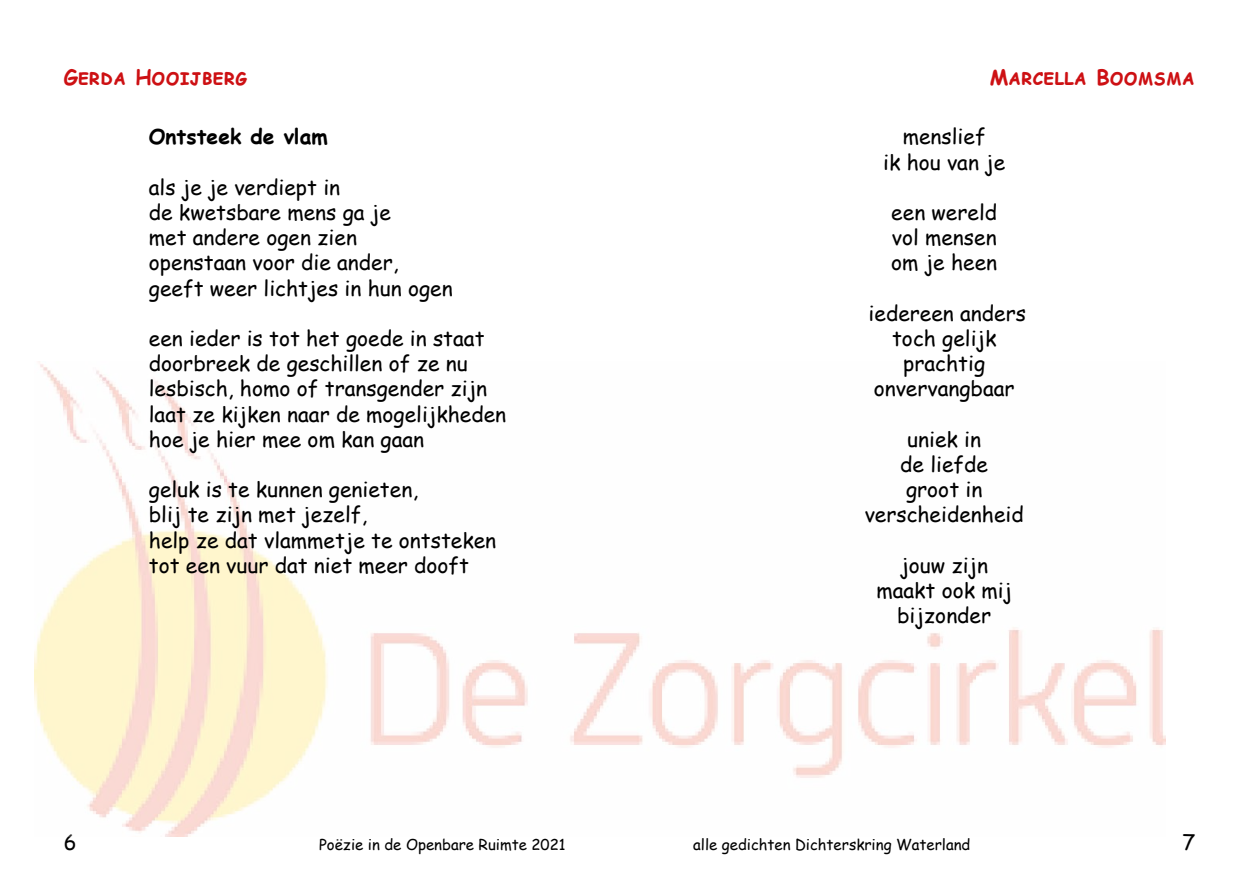
<style>
.page{position:relative;width:1259px;height:893px;background:#fff}
.page>*{position:absolute;margin:0;border:0;box-sizing:border-box;transform-origin:0 0}
.t1{font:21px/25.2px "Comic Sans MS";color:#000;text-align:center}
.t2{font:700 21px "Comic Sans MS";color:#cd1013}
.t3{font:700 21px "Comic Sans MS";color:#000}
.t4{font:15px "Comic Sans MS";color:#000}
</style>
<div class="page">
<img style="left:34px;top:361px;width:1131px;height:475px">
<p class="t2" style="left:64px;top:62px;width:185px">Gerda Hooijberg</p>
<p class="t2" style="left:990px;top:62px;width:207px">Marcella Boomsma</p>
<p class="t3" style="left:149px;top:121px;width:180px">Ontsteek de vlam</p>
<p class="t1" style="left:149px;top:174px;width:305px;text-align:left">als je je verdiept in<br>de kwetsbare mens ga je<br>met andere ogen zien openstaan voor die ander, geeft weer lichtjes in hun ogen</p>
<p class="t1" style="left:149px;top:325px;width:359px;text-align:left">een ieder is tot het goede in staat doorbreek de geschillen of ze nu lesbisch, homo of transgender zijn laat ze kijken naar de mogelijkheden hoe je hier mee om kan gaan</p>
<p class="t1" style="left:149px;top:476px;width:349px;text-align:left">geluk is te kunnen genieten,<br>blij te zijn met jezelf,<br>help ze dat vlammetje te ontsteken tot een vuur dat niet meer dooft</p>
<p class="t1" style="left:883px;top:123px;width:124px">menslief<br>ik hou van je</p>
<p class="t1" style="left:891px;top:199px;width:108px;text-align:justify">een wereld vol mensen om je heen</p>
<p class="t1" style="left:868px;top:300px;width:159px">iedereen anders toch gelijk prachtig onvervangbaar</p>
<p class="t1" style="left:864px;top:426px;width:161px">uniek in<br>de liefde<br>groot in verscheidenheid</p>
<p class="t1" style="left:876px;top:552px;width:137px">jouw zijn maakt ook mij bijzonder</p>
<p class="t1" style="left:64px;top:829px;width:14px">6</p>
<p class="t4" style="left:319px;top:834px;width:248px">Poëzie in de Openbare Ruimte 2021</p>
<p class="t4" style="left:693px;top:834px;width:278px">alle gedichten Dichterskring Waterland</p>
<p class="t1" style="left:1182px;top:829px;width:14px">7</p>
</div>
